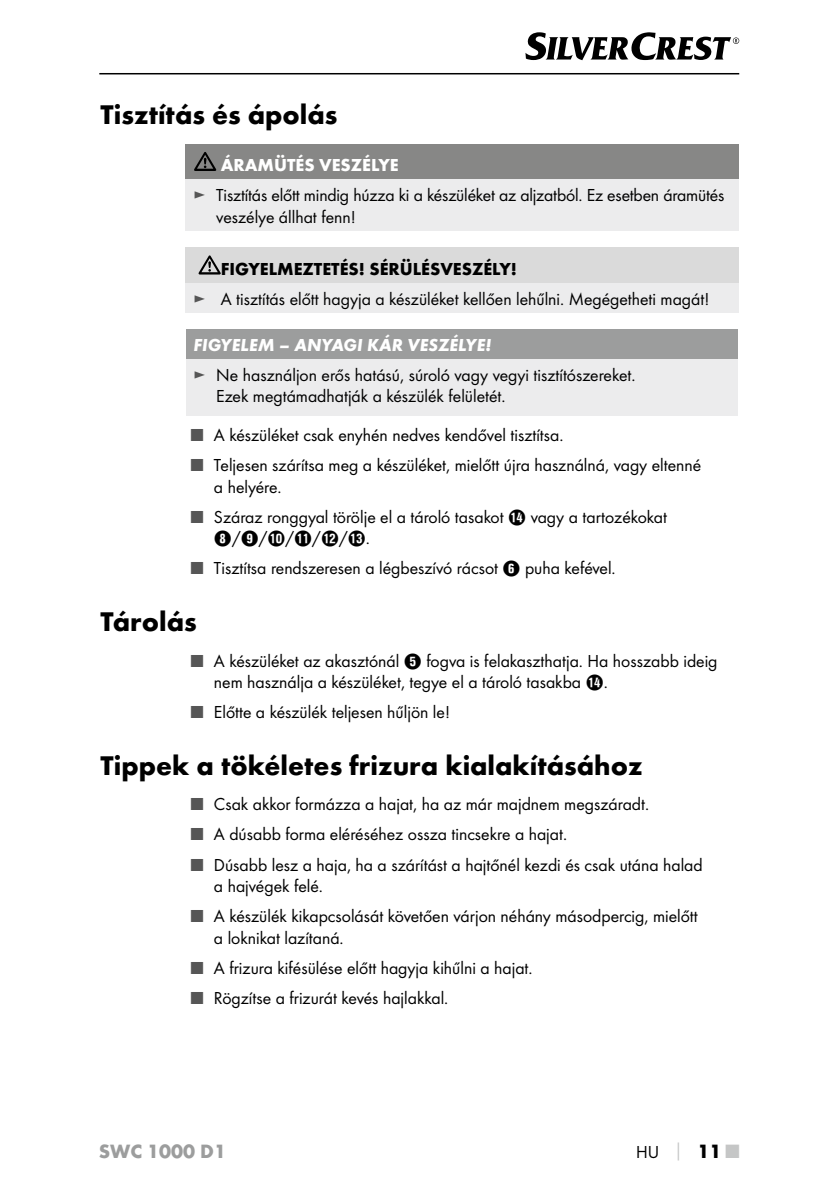
<style>
.page{position:relative;width:840px;height:1191px;background:#fff}
.page>*{position:absolute;margin:0;border:0;box-sizing:border-box;transform-origin:0 0}
.t1{font:700 28px "Futura";color:#000}
.t2{font:700 20px "Futura";color:#9c9d9d}
.t3{font:18px/21.6px "Futura Boo";color:#000}
.t4{font:700 18px "Futura";color:#000}
.t5{font:italic 700 18px "Futura";color:#fff}
.t6{font:700 18px "Futura";color:#fff}
.t7{font:18px "Hako PI Nummern";color:#000}
.s1{color:#565656}
.s2{font-family:"Hako PI Nummern"}
.s3{font-family:"Futura Boo"}
.s4{font-family:"Futura";font-weight:700;color:#c5c6c6}
.s5{font-family:"Futura";font-weight:700;font-size:20px}
.s6{font-family:"Futura";font-weight:700;font-size:20px;color:#c5c6c6}
</style>
<div class="page">
<hr style="left:99px;top:73px;width:639px;height:1px;background:#000">
<svg style="left:525px;top:32px;width:213px;height:28px"></svg>
<div style="left:185px;top:144px;width:553px;height:35px;background:#878786"></div>
<div style="left:185px;top:179px;width:553px;height:52px;background:#ececed"></div>
<svg style="left:194px;top:152px;width:22px;height:19px"></svg>
<div style="left:185px;top:247px;width:553px;height:36px;background:#dadada"></div>
<div style="left:185px;top:283px;width:553px;height:29px;background:#ececed"></div>
<svg style="left:198px;top:255px;width:22px;height:19px"></svg>
<div style="left:185px;top:329px;width:552px;height:30px;background:#9c9d9d"></div>
<div style="left:185px;top:359px;width:552px;height:57px;background:#ececed"></div>
<h1 class="t1" style="left:100px;top:97px;width:238px">Tisztítás és ápolás</h1>
<p class="t6" style="left:221px;top:154px;width:179px">ÁRAMÜTÉS VESZÉLYE</p>
<p class="t3" style="left:216px;top:184px;width:509px;text-indent:-23px"><span class="s1">►</span> Tisztítás előtt mindig húzza ki a készüléket az aljzatból. Ez esetben áramütés veszélye állhat fenn!</p>
<p class="t4" style="left:221px;top:258px;width:298px">FIGYELMEZTETÉS! SÉRÜLÉSVESZÉLY!</p>
<p class="t3" style="left:193px;top:287px;width:517px"><span class="s1">►</span> A tisztítás előtt hagyja a készüléket kellően lehűlni. Megégetheti magát!</p>
<p class="t5" style="left:193px;top:334px;width:299px">FIGYELEM – ANYAGI KÁR VESZÉLYE!</p>
<p class="t3" style="left:216px;top:364px;width:418px;text-indent:-23px"><span class="s1">►</span> Ne használjon erős hatású, súroló vagy vegyi tisztítószereket.<br>Ezek megtámadhatják a készülék felületét.</p>
<p class="t3" style="left:191px;top:424px;width:371px"><span class="s1">■</span> A készüléket csak enyhén nedves kendővel tisztítsa.</p>
<p class="t3" style="left:214px;top:454px;width:488px;text-indent:-23px"><span class="s1">■</span> Teljesen szárítsa meg a készüléket, mielőtt újra használná, vagy eltenné a helyére.</p>
<p class="t3" style="left:191px;top:506px;width:477px"><span class="s1">■</span> Száraz ronggyal törölje el a tároló tasakot <span class="s2">R</span> vagy a tartozékokat</p>
<p class="t7" style="left:214px;top:529px;width:155px">8<span class="s3">/</span>9<span class="s3">/</span>0<span class="s3">/</span>Q<span class="s3">/</span>W<span class="s3">/</span>E<span class="s3">.</span></p>
<p class="t3" style="left:191px;top:557px;width:423px"><span class="s1">■</span> Tisztítsa rendszeresen a légbeszívó rácsot <span class="s2">6</span> puha kefével.</p>
<h1 class="t1" style="left:100px;top:604px;width:98px">Tárolás</h1>
<p class="t3" style="left:214px;top:649px;width:505px;text-indent:-23px"><span class="s1">■</span> A készüléket az akasztónál <span class="s2">5</span> fogva is felakaszthatja. Ha hosszabb ideig nem használja a készüléket, tegye el a tároló tasakba <span class="s2">R</span>.</p>
<p class="t3" style="left:191px;top:701px;width:260px"><span class="s1">■</span> Előtte a készülék teljesen hűljön le!</p>
<h1 class="t1" style="left:100px;top:748px;width:543px">Tippek a tökéletes frizura kialakításához</h1>
<p class="t3" style="left:191px;top:793px;width:457px"><span class="s1">■</span> Csak akkor formázza a hajat, ha az már majdnem megszáradt.</p>
<p class="t3" style="left:191px;top:823px;width:375px"><span class="s1">■</span> A dúsabb forma eléréséhez ossza tincsekre a hajat.</p>
<p class="t3" style="left:214px;top:853px;width:490px;text-indent:-23px"><span class="s1">■</span> Dúsabb lesz a haja, ha a szárítást a hajtőnél kezdi és csak utána halad a hajvégek felé.</p>
<p class="t3" style="left:214px;top:905px;width:485px;text-indent:-23px"><span class="s1">■</span> A készülék kikapcsolását követően várjon néhány másodpercig, mielőtt a loknikat lazítaná.</p>
<p class="t3" style="left:191px;top:957px;width:340px"><span class="s1">■</span> A frizura kifésülése előtt hagyja kihűlni a hajat.</p>
<p class="t3" style="left:191px;top:987px;width:256px"><span class="s1">■</span> Rögzítse a frizurát kevés hajlakkal.</p>
<p class="t2" style="left:99px;top:1139px;width:129px">SWC 1000 D1</p>
<p class="t3" style="left:635px;top:1141px;width:104px">HU <span class="s4">│</span> <span class="s5">11</span> <span class="s6">■</span></p>
</div>
